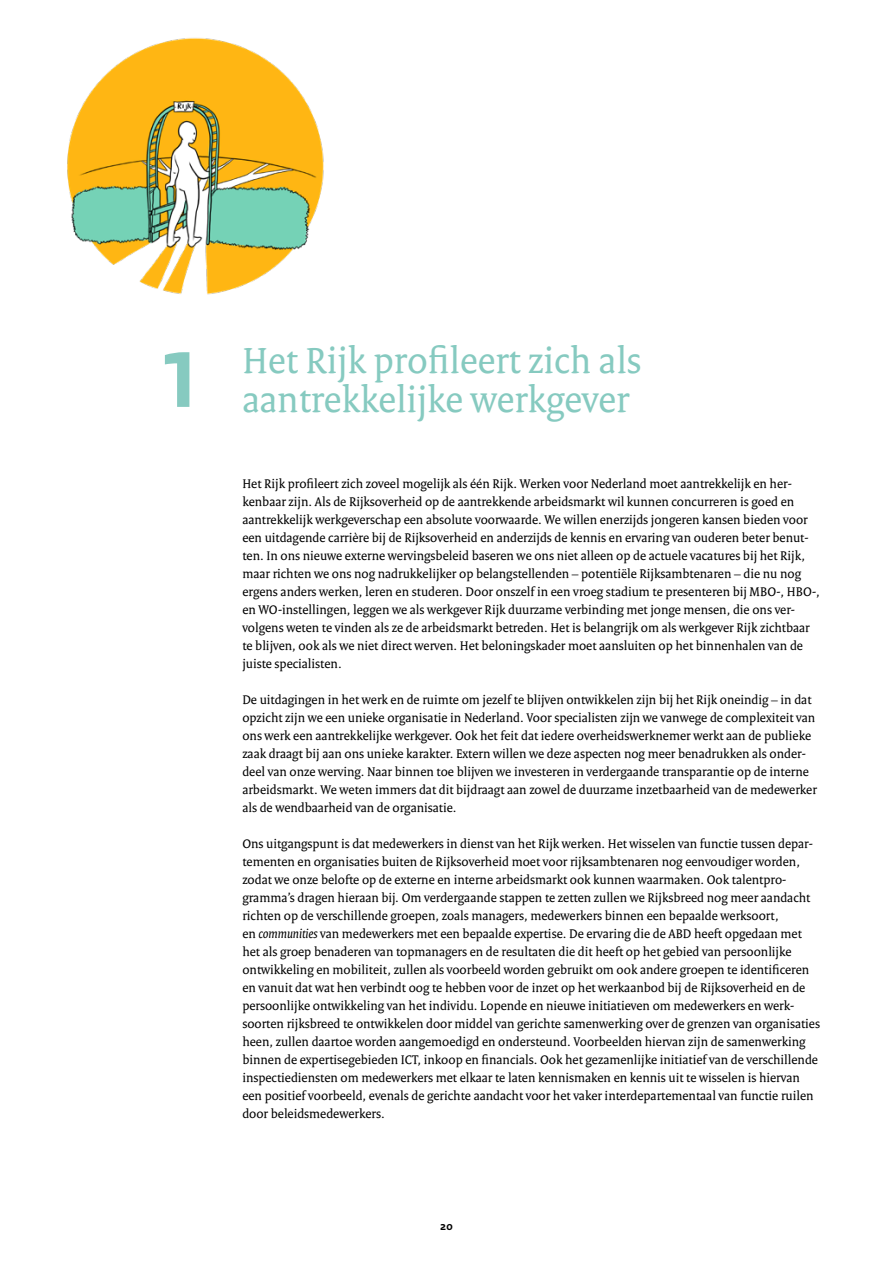
<style>
.page{position:relative;width:893px;height:1263px;background:#fff}
.page>*{position:absolute;margin:0;border:0;box-sizing:border-box;transform-origin:0 0}
.Cijfer_bij_kop{font:700 108px "Rijksoverheid Sans Heading";color:#86cac0}
.Kop_focuspunten{font:39px/39px "Rijksoverheid Serif";color:#86cac0}
._10_RO_Broodtekst_Se{font:13.5px/18px "Rijksoverheid Serif";color:#000}
.t1{font:700 12px "Rijksoverheid Sans Text";color:#000}
.s1{font-style:italic}
</style>
<div class="page">
<img style="left:67px;top:38px;width:257px;height:257px">
<p class="Cijfer_bij_kop" style="left:157px;top:311px;width:48px">1</p>
<p class="Kop_focuspunten" style="left:242px;top:341px;width:400px">Het Rijk profileert zich als aantrekkelijke werkgever</p>
<p class="_10_RO_Broodtekst_Se" style="left:242px;top:474px;width:579px">Het Rijk profileert zich zoveel mogelijk als één Rijk. Werken voor Nederland moet aantrekkelijk en her&shy;kenbaar zijn. Als de Rijksoverheid op de aantrekkende arbeidsmarkt wil kunnen concurreren is goed en aantrekkelijk werkgeverschap een absolute voorwaarde. We willen enerzijds jongeren kansen bieden voor een uitdagende carrière bij de Rijksoverheid en anderzijds de kennis en ervaring van ouderen beter benut&shy;ten. In ons nieuwe externe wervingsbeleid baseren we ons niet alleen op de actuele vacatures bij het Rijk, maar richten we ons nog nadrukkelijker op belangstellenden – potentiële Rijksambtenaren – die nu nog ergens anders werken, leren en studeren. Door onszelf in een vroeg stadium te presenteren bij MBO-, HBO-, en WO-instellingen, leggen we als werkgever Rijk duurzame verbinding met jonge mensen, die ons ver&shy;volgens weten te vinden als ze de arbeidsmarkt betreden. Het is belangrijk om als werkgever Rijk zichtbaar te blijven, ook als we niet direct werven. Het beloningskader moet aansluiten op het binnenhalen van de juiste specialisten.</p>
<p class="_10_RO_Broodtekst_Se" style="left:242px;top:690px;width:576px">De uitdagingen in het werk en de ruimte om jezelf te blijven ontwikkelen zijn bij het Rijk oneindig – in dat opzicht zijn we een unieke organisatie in Nederland. Voor specialisten zijn we vanwege de complexiteit van ons werk een aantrekkelijke werkgever. Ook het feit dat iedere overheidswerknemer werkt aan de publieke zaak draagt bij aan ons unieke karakter. Extern willen we deze aspecten nog meer benadrukken als onder&shy;deel van onze werving. Naar binnen toe blijven we investeren in verdergaande transparantie op de interne arbeidsmarkt. We weten immers dat dit bijdraagt aan zowel de duurzame inzetbaarheid van de medewerker als de wendbaarheid van de organisatie.</p>
<p class="_10_RO_Broodtekst_Se" style="left:242px;top:834px;width:579px">Ons uitgangspunt is dat medewerkers in dienst van het Rijk werken. Het wisselen van functie tussen depar&shy;tementen en organisaties buiten de Rijksoverheid moet voor rijksambtenaren nog eenvoudiger worden, zodat we onze belofte op de externe en interne arbeidsmarkt ook kunnen waarmaken. Ook talentpro&shy;gramma’s dragen hieraan bij. Om verdergaande stappen te zetten zullen we Rijksbreed nog meer aandacht richten op de verschillende groepen, zoals managers, medewerkers binnen een bepaalde werksoort,<br>en <span class="s1">communities</span> van medewerkers met een bepaalde expertise. De ervaring die de ABD heeft opgedaan met het als groep benaderen van topmanagers en de resultaten die dit heeft op het gebied van persoonlijke ontwikkeling en mobiliteit, zullen als voorbeeld worden gebruikt om ook andere groepen te identificeren en vanuit dat wat hen verbindt oog te hebben voor de inzet op het werkaanbod bij de Rijksoverheid en de persoonlijke ontwikkeling van het individu. Lopende en nieuwe initiatieven om medewerkers en werk&shy;soorten rijksbreed te ontwikkelen door middel van gerichte samenwerking over de grenzen van organisaties heen, zullen daartoe worden aangemoedigd en ondersteund. Voorbeelden hiervan zijn de samenwerking binnen de expertisegebieden ICT, inkoop en financials. Ook het gezamenlijke initiatief van de verschillende inspectiediensten om medewerkers met elkaar te laten kennismaken en kennis uit te wisselen is hiervan een positief voorbeeld, evenals de gerichte aandacht voor het vaker interdepartementaal van functie ruilen door beleidsmedewerkers.</p>
<p class="t1" style="left:440px;top:1219px;width:14px">20</p>
</div>
